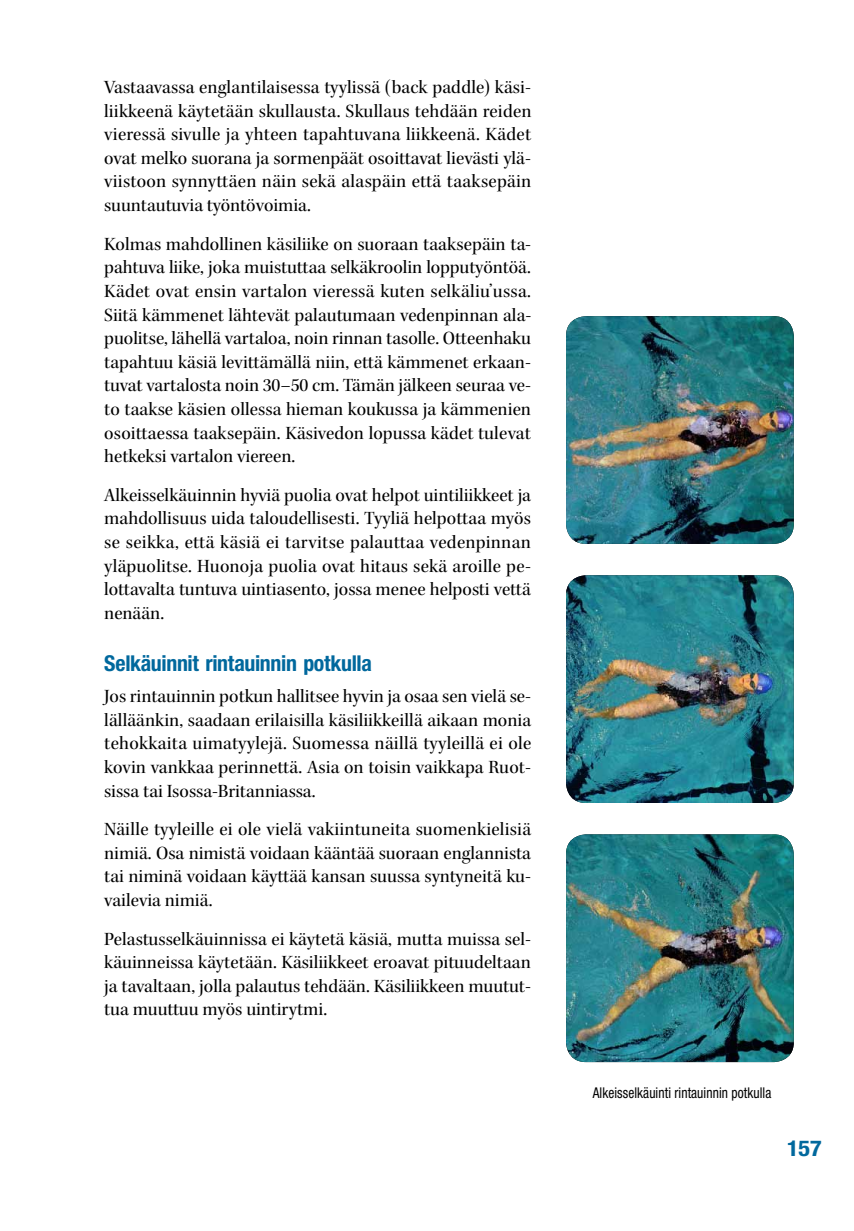
<style>
.page{position:relative;width:854px;height:1231px;background:#fff}
.page>*{position:absolute;margin:0;border:0;box-sizing:border-box;transform-origin:0 0}
.t1{font:700 condensed 21.88px "Helvetica Neue LT Std";letter-spacing:-.015em;color:#00689d}
.t2{font:700 condensed 21.88px "Helvetica Neue LT Std";letter-spacing:-.015em;color:#00689d;scale:1.1 1}
.t3{font:19.25px/23.6px "Kepler Std Scn Subh";color:#000;text-align:justify;scale:1.1 1}
.t4{font:condensed 14.88px "Helvetica Neue LT Std";letter-spacing:.005em;color:#000;scale:.9 1}
</style>
<div class="page">
<img style="left:566px;top:316px;width:227px;height:228px">
<img style="left:566px;top:575px;width:227px;height:227px">
<img style="left:566px;top:834px;width:227px;height:227px">
<p class="t3" style="left:104px;top:75px;width:390px">Vastaavassa englantilaisessa tyylissä (back paddle) käsi&shy;liikkeenä käytetään skullausta. Skullaus tehdään reiden vieressä sivulle ja yhteen tapahtuvana liikkeenä. Kädet ovat melko suorana ja sormenpäät osoittavat lievästi ylä&shy;viistoon synnyttäen näin sekä alaspäin että taaksepäin suuntautuvia työntövoimia.</p>
<p class="t3" style="left:104px;top:232px;width:389px">Kolmas mahdollinen käsiliike on suoraan taaksepäin ta&shy;pahtuva liike, joka muistuttaa selkäkroolin lopputyöntöä.<br>Kädet ovat ensin vartalon vieressä kuten selkäliu’ussa.<br>Siitä kämmenet lähtevät palautumaan vedenpinnan ala&shy;puolitse, lähellä vartaloa, noin rinnan tasolle. Otteenhaku tapahtuu käsiä levittämällä niin, että kämmenet erkaan&shy;tuvat vartalosta noin 30–50 cm. Tämän jälkeen seuraa ve&shy;to taakse käsien ollessa hieman koukussa ja kämmenien osoittaessa taaksepäin. Käsivedon lopussa kädet tulevat hetkeksi vartalon viereen.</p>
<p class="t3" style="left:104px;top:483px;width:389px">Alkeisselkäuinnin hyviä puolia ovat helpot uintiliikkeet ja mahdollisuus uida taloudellisesti. Tyyliä helpottaa myös se seikka, että käsiä ei tarvitse palauttaa vedenpinnan yläpuolitse. Huonoja puolia ovat hitaus sekä aroille pe&shy;lottavalta tuntuva uintiasento, jossa menee helposti vettä nenään.</p>
<p class="t1" style="left:104px;top:650px;width:269px">Selkäuinnit rintauinnin potkulla</p>
<p class="t3" style="left:104px;top:684px;width:390px">Jos rintauinnin potkun hallitsee hyvin ja osaa sen vielä se&shy;lälläänkin, saadaan erilaisilla käsiliikkeillä aikaan monia tehokkaita uimatyylejä. Suomessa näillä tyyleillä ei ole kovin vankkaa perinnettä. Asia on toisin vaikkapa Ruot&shy;sissa tai Isossa-Britanniassa.</p>
<p class="t3" style="left:104px;top:817px;width:389px">Näille tyyleille ei ole vielä vakiintuneita suomenkielisiä nimiä. Osa nimistä voidaan kääntää suoraan englannista tai niminä voidaan käyttää kansan suussa syntyneitä ku&shy;vailevia nimiä.</p>
<p class="t3" style="left:104px;top:926px;width:389px">Pelastusselkäuinnissa ei käytetä käsiä, mutta muissa sel&shy;käuinneissa käytetään. Käsiliikkeet eroavat pituudeltaan ja tavaltaan, jolla palautus tehdään. Käsiliikkeen muutut&shy;tua muuttuu myös uintirytmi.</p>
<p class="t4" style="left:592px;top:1083px;width:200px">Alkeisselkäuinti rintauinnin potkulla</p>
<p class="t2" style="left:786px;top:1135px;width:33px">157</p>
</div>
